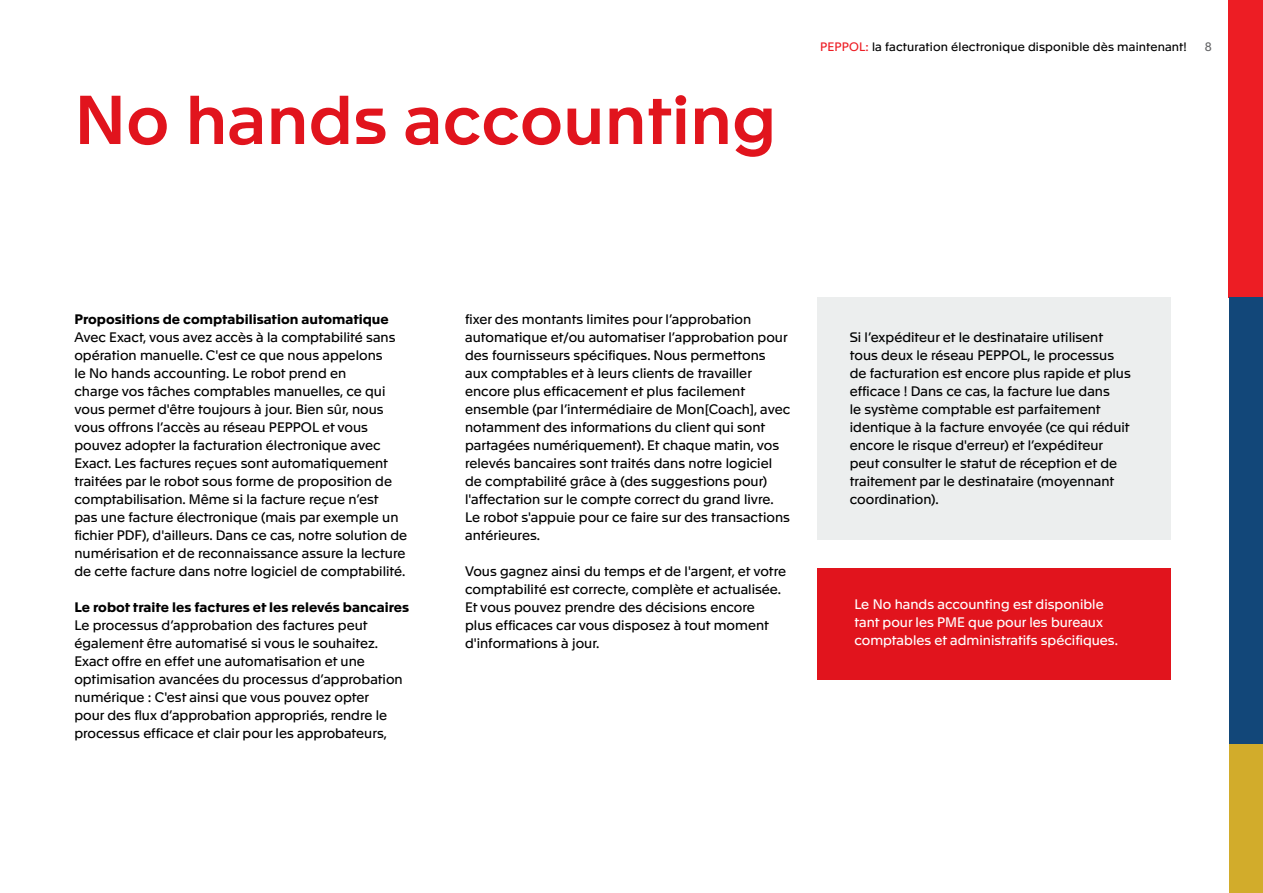
<style>
.page{position:relative;width:1263px;height:893px;background:#fff}
.page>*{position:absolute;margin:0;border:0;box-sizing:border-box;transform-origin:0 0}
.t1{font:500 67.5px "Apax";color:#e1141d}
.t2{font:13.5px/18px "Apax";color:#000}
.t3{font:13.5px/18px "Apax";color:#fff}
.t4{font:700 13.5px "Apax";color:#000}
.t5{font:12px "Apax";letter-spacing:.01em;color:#000}
.t6{font:12px "Apax";color:#636466}
.s1{color:#ed1d24}
</style>
<div class="page">
<div style="left:817px;top:298px;width:354px;height:242px;background:#eceeee"></div>
<div style="left:817px;top:568px;width:354px;height:112px;background:#e1141d"></div>
<div style="left:1228px;top:0;width:35px;height:298px;background:#ed1d24"></div>
<div style="left:1228px;top:298px;width:35px;height:446px;background:#124779"></div>
<div style="left:1228px;top:744px;width:35px;height:149px;background:#d2ac2b"></div>
<h1 class="t1" style="left:74px;top:71px;width:704px">No hands accounting</h1>
<p class="t5" style="left:820px;top:38px;width:368px"><span class="s1">PEPPOL:</span> la facturation électronique disponible dès maintenant!</p>
<p class="t6" style="left:1205px;top:38px;width:9px">8</p>
<p class="t4" style="left:74px;top:309px;width:316px">Propositions de comptabilisation automatique</p>
<p class="t2" style="left:74px;top:327px;width:334px">Avec Exact, vous avez accès à la comptabilité sans opération manuelle. C'est ce que nous appelons<br>le No hands accounting. Le robot prend en<br>charge vos tâches comptables manuelles, ce qui vous permet d'être toujours à jour. Bien sûr, nous vous offrons l’accès au réseau PEPPOL et vous pouvez adopter la facturation électronique avec Exact. Les factures reçues sont automatiquement traitées par le robot sous forme de proposition de comptabilisation. Même si la facture reçue n’est<br>pas une facture électronique (mais par exemple un fichier PDF), d'ailleurs. Dans ce cas, notre solution de numérisation et de reconnaissance assure la lecture de cette facture dans notre logiciel de comptabilité.</p>
<p class="t4" style="left:74px;top:597px;width:336px">Le robot traite les factures et les relevés bancaires</p>
<p class="t2" style="left:74px;top:615px;width:330px">Le processus d’approbation des factures peut également être automatisé si vous le souhaitez.<br>Exact offre en effet une automatisation et une optimisation avancées du processus d’approbation numérique : C'est ainsi que vous pouvez opter<br>pour des flux d’approbation appropriés, rendre le processus efficace et clair pour les approbateurs,</p>
<p class="t2" style="left:465px;top:309px;width:327px">fixer des montants limites pour l’approbation automatique et/ou automatiser l’approbation pour des fournisseurs spécifiques. Nous permettons aux comptables et à leurs clients de travailler encore plus efficacement et plus facilement ensemble (par l’intermédiaire de Mon[Coach], avec notamment des informations du client qui sont partagées numériquement). Et chaque matin, vos relevés bancaires sont traités dans notre logiciel de comptabilité grâce à (des suggestions pour) l'affectation sur le compte correct du grand livre.<br>Le robot s'appuie pour ce faire sur des transactions antérieures.</p>
<p class="t2" style="left:465px;top:561px;width:322px">Vous gagnez ainsi du temps et de l'argent, et votre comptabilité est correcte, complète et actualisée.<br>Et vous pouvez prendre des décisions encore<br>plus efficaces car vous disposez à tout moment d'informations à jour.</p>
<p class="t2" style="left:850px;top:327px;width:282px">Si l’expéditeur et le destinataire utilisent tous deux le réseau PEPPOL, le processus de facturation est encore plus rapide et plus efficace ! Dans ce cas, la facture lue dans<br>le système comptable est parfaitement identique à la facture envoyée (ce qui réduit encore le risque d'erreur) et l’expéditeur peut consulter le statut de réception et de traitement par le destinataire (moyennant coordination).</p>
<p class="t3" style="left:854px;top:594px;width:265px">Le No hands accounting est disponible tant pour les PME que pour les bureaux comptables et administratifs spécifiques.</p>
</div>
